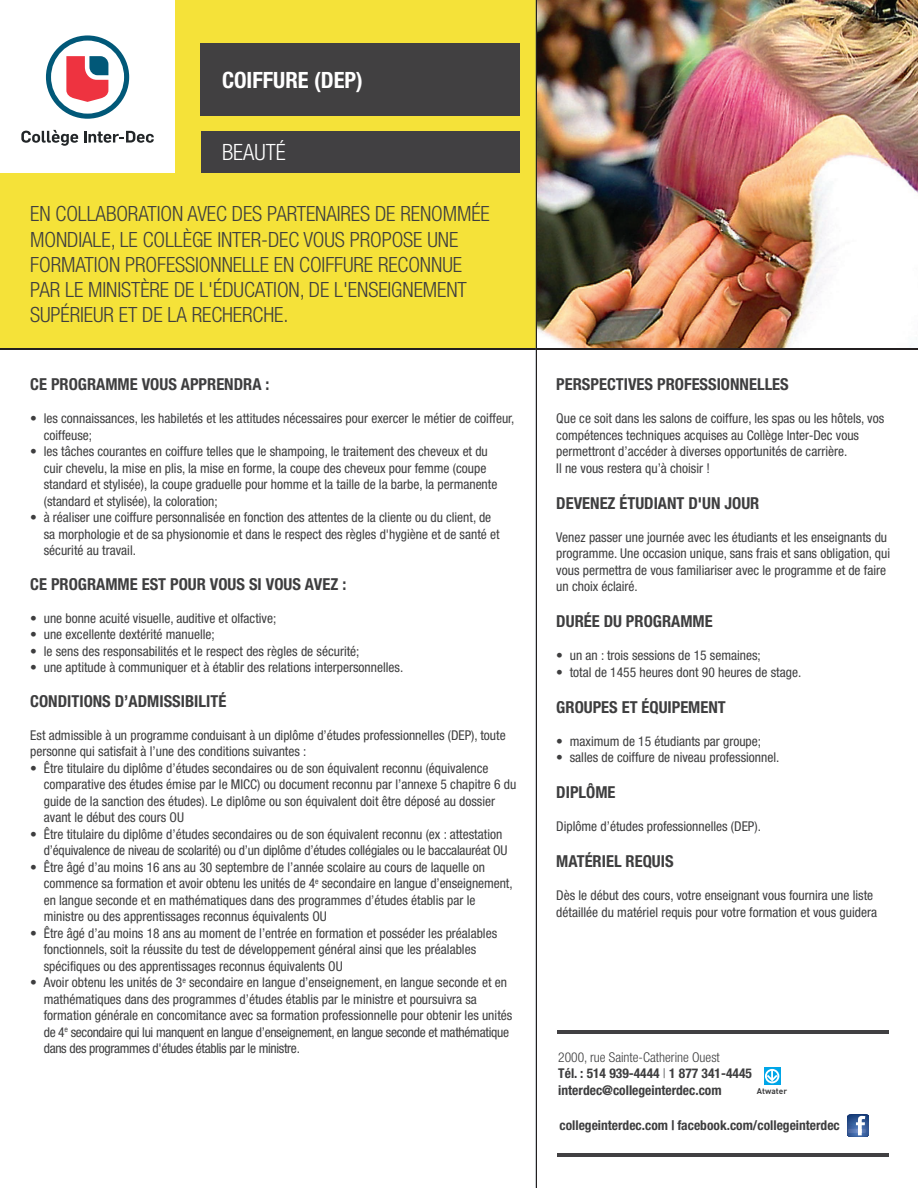
<style>
.page{position:relative;width:918px;height:1188px;background:#fff}
.page>*{position:absolute;margin:0;border:0;box-sizing:border-box;transform-origin:0 0}
.t1{font:700 condensed 22.5px "Helvetica Neue";color:#fff}
.t2{font:300 condensed 22.5px "Helvetica Neue";color:#fff}
.t3{font:300 condensed 21px/25.2px "Helvetica Neue";letter-spacing:-.005em;color:#3e3e3f}
.t4{font:700 condensed 16.5px "Helvetica Neue";color:#3e3e3f}
.t5{font:condensed 13.5px/16.5px "Helvetica Neue";color:#3e3e3f}
.t6{font:700 condensed 13.5px/16.2px "Helvetica Neue";color:#3e3e3f}
.t7{font:700 8.25px "DIN";color:#3e3e3f}
.s1{font-weight:300}
</style>
<div class="page">
<img style="left:537px;top:0;width:381px;height:348px">
<div style="left:0;top:0;width:536px;height:349px;background:#f5e239"></div>
<div style="left:201px;top:43px;width:319px;height:72px;background:#414041"></div>
<div style="left:201px;top:132px;width:319px;height:41px;background:#414042"></div>
<div style="left:0;top:0;width:174px;height:173px;background:#fff"></div>
<svg style="left:46px;top:35px;width:83px;height:84px"></svg>
<svg style="left:21px;top:130px;width:57px;height:16px"></svg>
<svg style="left:84px;top:131px;width:70px;height:12px"></svg>
<svg style="left:847px;top:1115px;width:22px;height:21px"></svg>
<hr style="left:0;top:348px;width:918px;height:1px;background:#231f20">
<hr style="left:536px;top:0;width:1px;height:1188px;background:#231f20">
<svg style="left:764px;top:1068px;width:17px;height:17px"></svg>
<svg style="left:765px;top:1069px;width:14px;height:14px"></svg>
<hr style="left:557px;top:1153px;width:331px;height:3px;background:#414042">
<hr style="left:557px;top:1031px;width:331px;height:3px;background:#414042">
<h1 class="t1" style="left:222px;top:66px;width:142px">COIFFURE (DEP)</h1>
<h1 class="t2" style="left:222px;top:139px;width:65px">BEAUTÉ</h1>
<h2 class="t3" style="left:30px;top:201px;width:461px">EN COLLABORATION AVEC DES PARTENAIRES DE RENOMMÉE MONDIALE, LE COLLÈGE INTER-DEC VOUS PROPOSE UNE FORMATION PROFESSIONNELLE EN COIFFURE RECONNUE PAR LE MINISTÈRE DE L'ÉDUCATION, DE L'ENSEIGNEMENT SUPÉRIEUR ET DE LA RECHERCHE.</h2>
<p class="t4" style="left:30px;top:374px;width:241px">CE PROGRAMME VOUS APPRENDRA :</p>
<p class="t5" style="left:44px;top:410px;width:472px;text-indent:-14px">• les connaissances, les habiletés et les attitudes nécessaires pour exercer le métier de coiffeur, coiffeuse;</p>
<p class="t5" style="left:44px;top:443px;width:455px;text-indent:-14px">• les tâches courantes en coiffure telles que le shampoing, le traitement des cheveux et du cuir chevelu, la mise en plis, la mise en forme, la coupe des cheveux pour femme (coupe standard et stylisée), la coupe graduelle pour homme et la taille de la barbe, la permanente (standard et stylisée), la coloration;</p>
<p class="t5" style="left:44px;top:509px;width:457px;text-indent:-14px">• à réaliser une coiffure personnalisée en fonction des attentes de la cliente ou du client, de sa morphologie et de sa physionomie et dans le respect des règles d'hygiène et de santé et sécurité au travail.</p>
<p class="t4" style="left:30px;top:574px;width:318px">CE PROGRAMME EST POUR VOUS SI VOUS AVEZ :</p>
<p class="t5" style="left:30px;top:610px;width:248px">• une bonne acuité visuelle, auditive et olfactive;</p>
<p class="t5" style="left:30px;top:626px;width:186px">• une excellente dextérité manuelle;</p>
<p class="t5" style="left:30px;top:643px;width:331px">• le sens des responsabilités et le respect des règles de sécurité;</p>
<p class="t5" style="left:30px;top:659px;width:375px">• une aptitude à communiquer et à établir des relations interpersonnelles.</p>
<p class="t4" style="left:30px;top:691px;width:198px">CONDITIONS D’ADMISSIBILITÉ</p>
<p class="t5" style="left:30px;top:727px;width:477px">Est admissible à un programme conduisant à un diplôme d’études professionnelles (DEP), toute personne qui satisfait à l’une des conditions suivantes :</p>
<p class="t5" style="left:44px;top:760px;width:474px;text-indent:-14px">• Être titulaire du diplôme d’études secondaires ou de son équivalent reconnu (équivalence comparative des études émise par le MICC) ou document reconnu par l’annexe 5 chapitre 6 du guide de la sanction des études). Le diplôme ou son équivalent doit être déposé au dossier avant le début des cours OU</p>
<p class="t5" style="left:44px;top:826px;width:465px;text-indent:-14px">• Être titulaire du diplôme d’études secondaires ou de son équivalent reconnu (ex : attestation d’équivalence de niveau de scolarité) ou d’un diplôme d’études collégiales ou le baccalauréat OU</p>
<p class="t5" style="left:44px;top:859px;width:470px;text-indent:-13px">• Être âgé d’au moins 16 ans au 30 septembre de l’année scolaire au cours de laquelle on commence sa formation et avoir obtenu les unités de 4<sup>e</sup> secondaire en langue d’enseignement, en langue seconde et en mathématiques dans des programmes d’études établis par le ministre ou des apprentissages reconnus équivalents OU</p>
<p class="t5" style="left:44px;top:925px;width:455px;text-indent:-14px">• Être âgé d’au moins 18 ans au moment de l’entrée en formation et posséder les préalables fonctionnels, soit la réussite du test de développement général ainsi que les préalables spécifiques ou des apprentissages reconnus équivalents OU</p>
<p class="t5" style="left:44px;top:974px;width:470px;text-indent:-14px">• Avoir obtenu les unités de 3<sup>e</sup> secondaire en langue d’enseignement, en langue seconde et en mathématiques dans des programmes d’études établis par le ministre et poursuivra sa formation générale en concomitance avec sa formation professionnelle pour obtenir les unités de 4<sup>e</sup> secondaire qui lui manquent en langue d’enseignement, en langue seconde et mathématique dans des programmes d'études établis par le ministre.</p>
<p class="t4" style="left:556px;top:374px;width:234px">PERSPECTIVES PROFESSIONNELLES</p>
<p class="t5" style="left:556px;top:410px;width:329px">Que ce soit dans les salons de coiffure, les spas ou les hôtels, vos compétences techniques acquises au Collège Inter-Dec vous permettront d’accéder à diverses opportunités de carrière.<br>Il ne vous restera qu’à choisir !</p>
<p class="t4" style="left:556px;top:493px;width:205px">DEVENEZ ÉTUDIANT D'UN JOUR</p>
<p class="t5" style="left:556px;top:529px;width:335px">Venez passer une journée avec les étudiants et les enseignants du programme. Une occasion unique, sans frais et sans obligation, qui vous permettra de vous familiariser avec le programme et de faire un choix éclairé.</p>
<p class="t4" style="left:556px;top:611px;width:158px">DURÉE DU PROGRAMME</p>
<p class="t5" style="left:556px;top:647px;width:206px">• un an : trois sessions de 15 semaines;</p>
<p class="t5" style="left:556px;top:664px;width:247px">• total de 1455 heures dont 90 heures de stage.</p>
<p class="t4" style="left:556px;top:697px;width:171px">GROUPES ET ÉQUIPEMENT</p>
<p class="t5" style="left:556px;top:733px;width:206px">• maximum de 15 étudiants par groupe;</p>
<p class="t5" style="left:556px;top:749px;width:225px">• salles de coiffure de niveau professionnel.</p>
<p class="t4" style="left:556px;top:782px;width:61px">DIPLÔME</p>
<p class="t5" style="left:556px;top:818px;width:206px">Diplôme d’études professionnelles (DEP).</p>
<p class="t4" style="left:556px;top:851px;width:119px">MATÉRIEL REQUIS</p>
<p class="t5" style="left:556px;top:887px;width:322px">Dès le début des cours, votre enseignant vous fournira une liste détaillée du matériel requis pour votre formation et vous guidera</p>
<p class="t6" style="left:558px;top:1049px;width:195px"><span class="s1">2000, rue Sainte-Catherine Ouest<br></span>Tél. : 514 939-4444 <span class="s1">|</span> 1 877 341-4445 interdec@collegeinterdec.com</p>
<p class="t7" style="left:757px;top:1085px;width:32px">Atwater</p>
<p class="t6" style="left:559px;top:1117px;width:282px">collegeinterdec.com | facebook.com/collegeinterdec</p>
</div>
